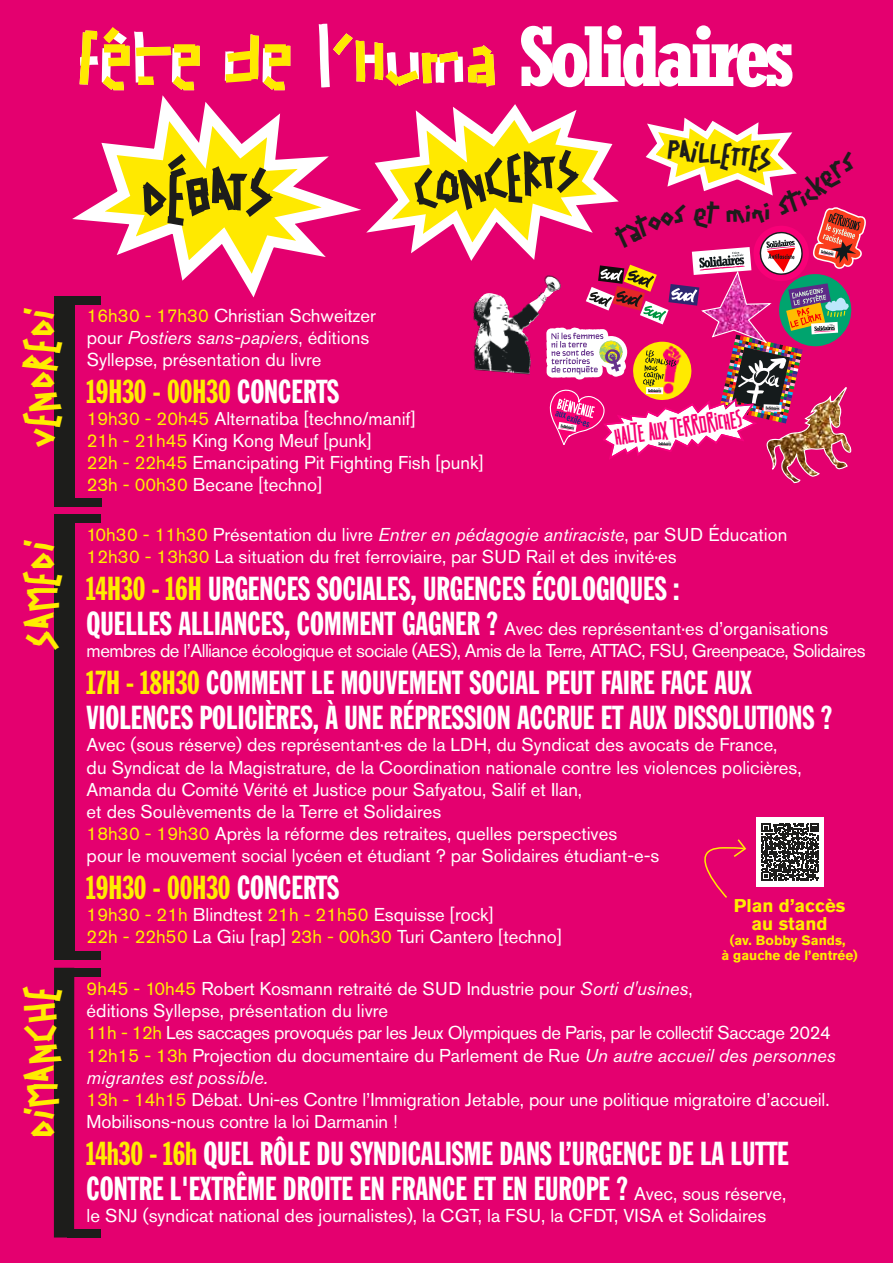
<style>
.page{position:relative;width:893px;height:1263px;background:#e4006f}
.page>*{position:absolute;margin:0;border:0;box-sizing:border-box;transform-origin:0 0}
.t1{font:62.7px "Solidaire Manif Bichro 2";color:#fff}
.t2{font:51.9px "Solidaire Boum";color:#1d1d1b}
.t3{font:44.7px "Solidaire Boum";color:#1d1d1b}
.t4{font:35.4px "Solidaire Boum";letter-spacing:.045em;color:#ffec00}
.t5{font:32.7px/35.5px "Franklin Gothic Std Extra Cond";color:#fff}
.t6{font:32.7px "Franklin Gothic Std Extra Cond";color:#ffec00}
.t7{font:25.65px "Solidaire Boum";color:#1d1d1b}
.t8{font:25.2px "Solidaire Boum";color:#1d1d1b}
.t9{font:20.25px "Solidaire Cortege";color:#f80072}
.t10{font:18.45px/22.2px "Akzidenz Grotesk Std";color:#fff}
.t11{font:18.45px/22.2px "Akzidenz Grotesk Std";letter-spacing:-.03em;color:#fff}
.t12{font:700 18.3px/18px "Akzidenz Grotesk Std";color:#ffed00;text-align:center}
.t13{font:700 13.5px/15px "Akzidenz Grotesk Std";color:#ffed00;text-align:center}
.s1{font-family:"Rockwell";font-weight:700;font-stretch:condensed;font-size:85.05px}
.s2{color:#ffec00}
.s3{font-style:italic}
.s4{color:#fff}
.s5{font-family:"Franklin Gothic Std Extra Cond";font-size:32.7px}
.s6{font-family:"Akzidenz Grotesk Std";font-size:18.45px}
</style>
<div class="page">
<svg style="left:72px;top:95px;width:307px;height:214px"></svg>
<div style="left:54px;top:296px;width:20px;height:211px;background:#1d1d1b"></div>
<div style="left:68px;top:296px;width:33px;height:9px;background:#1d1d1b"></div>
<div style="left:69px;top:498px;width:33px;height:9px;background:#1d1d1b"></div>
<div style="left:54px;top:514px;width:20px;height:446px;background:#1d1d1b"></div>
<div style="left:68px;top:514px;width:33px;height:9px;background:#1d1d1b"></div>
<div style="left:68px;top:951px;width:33px;height:9px;background:#1d1d1b"></div>
<div style="left:54px;top:968px;width:20px;height:269px;background:#1d1d1b"></div>
<div style="left:67px;top:968px;width:34px;height:8px;background:#1d1d1b"></div>
<div style="left:68px;top:1229px;width:33px;height:8px;background:#1d1d1b"></div>
<div style="left:757px;top:817px;width:67px;height:70px;background:#fff"></div>
<svg style="left:761px;top:823px;width:58px;height:58px"></svg>
<svg style="left:704px;top:839px;width:43px;height:59px"></svg>
<svg style="left:379px;top:112px;width:487px;height:372px"></svg>
<h1 class="t1" style="left:78px;top:17px;width:718px">FÊTE DE L’HUMA <span class="s1">Solidaires</span></h1>
<h2 class="t2" style="left:140px;top:167px;width:133px;rotate:-3deg">DÉBATS</h2>
<h3 class="t3" style="left:411px;top:166px;width:167px;rotate:-8deg">CONCERTS</h3>
<h3 class="t8" style="left:668px;top:137px;width:106px;rotate:4deg">PAILLETTES</h3>
<h3 class="t7" style="left:694px;top:200px;width:15px">e</h3>
<h3 class="t4" style="left:21px;top:446px;width:140px;rotate:-90deg">VENDREDI</h3>
<h3 class="t4" style="left:21px;top:648px;width:109px;rotate:-90deg">SAMEDI</h3>
<h3 class="t4" style="left:21px;top:1138px;width:154px;rotate:-90deg">DIMANCHE</h3>
<p class="t10" style="left:87px;top:304px;width:291px"><span class="s2">16h30 - 17h30</span> Christian Schweitzer pour <span class="s3">Postiers sans-papiers</span>, éditions<br>Syllepse, présentation du livre</p>
<h3 class="t6" style="left:87px;top:374px;width:254px">19H30 - 00H30 <span class="s4">CONCERTS</span></h3>
<p class="t10" style="left:87px;top:407px;width:399px"><span class="s2">19h30 - 20h45</span> Alternatiba [techno/manif]<br><span class="s2">21h - 21h45</span> King Kong Meuf [punk]<br><span class="s2">22h - 22h45</span> Emancipating Pit Fighting Fish [punk] <span class="s2">23h - 00h30</span> Becane [techno]</p>
<p class="t10" style="left:87px;top:523px;width:702px"><span class="s2">10h30 - 11h30</span> Présentation du livre <span class="s3">Entrer en pédagogie antiraciste</span>, par SUD Éducation<br><span class="s2">12h30 - 13h30</span> La situation du fret ferroviaire, par SUD Rail et des invité·es</p>
<h3 class="t5" style="left:87px;top:571px;width:594px"><span class="s2">14H30 - 16H</span> URGENCES SOCIALES, URGENCES ÉCOLOGIQUES :</h3>
<p class="t11" style="left:87px;top:618px;width:780px"><span class="s5">QUELLES ALLIANCES, COMMENT GAGNER ?</span> Avec des représentant·es d’organisations membres de l’Alliance écologique et sociale (AES), Amis de la Terre, ATTAC, FSU, Greenpeace, Solidaires</p>
<h3 class="t5" style="left:87px;top:665px;width:747px"><span class="s2">17H - 18H30</span> COMMENT LE MOUVEMENT SOCIAL PEUT FAIRE FACE AUX<br>VIOLENCES POLICIÈRES, À UNE RÉPRESSION ACCRUE ET AUX DISSOLUTIONS ?</h3>
<p class="t10" style="left:87px;top:734px;width:716px">Avec (sous réserve) des représentant·es de la LDH, du Syndicat des avocats de France, du Syndicat de la Magistrature, de la Coordination nationale contre les violences policières, Amanda du Comité Vérité et Justice pour Safyatou, Salif et Ilan,<br>et des Soulèvements de la Terre et Solidaires<br><span class="s2">18h30 - 19h30</span> Après la réforme des retraites, quelles perspectives<br>pour le mouvement social lycéen et étudiant ? par Solidaires étudiant-e-s</p>
<h3 class="t6" style="left:87px;top:870px;width:254px">19H30 - 00H30 <span class="s4">CONCERTS</span></h3>
<p class="t10" style="left:87px;top:903px;width:477px"><span class="s2">19h30 - 21h</span> Blindtest <span class="s2">21h - 21h50</span> Esquisse [rock]<br><span class="s2">22h - 22h50</span> La Giu [rap] <span class="s2">23h - 00h30</span> Turi Cantero [techno]</p>
<p class="t10" style="left:87px;top:977px;width:750px"><span class="s2">9h45 - 10h45</span> Robert Kosmann retraité de SUD Industrie pour <span class="s3">Sorti d'usines</span>,<br>éditions Syllepse, présentation du livre<br><span class="s2">11h - 12h</span> Les saccages provoqués par les Jeux Olympiques de Paris, par le collectif Saccage 2024<br><span class="s2">12h15 - 13h</span> Projection du documentaire du Parlement de Rue <span class="s3">Un autre accueil des personnes migrantes est possible.<br></span><span class="s2">13h - 14h15</span> Débat. Uni-es Contre l’Immigration Jetable, pour une politique migratoire d’accueil.<br>Mobilisons-nous contre la loi Darmanin !</p>
<h3 class="t5" style="left:87px;top:1136px;width:704px"><span class="s2">14h30 - 16h</span> QUEL RÔLE DU SYNDICALISME DANS L’URGENCE DE LA LUTTE<br>CONTRE L'EXTRÊME DROITE EN FRANCE ET EN EUROPE ? <span class="s6">Avec, sous réserve,</span></h3>
<p class="t10" style="left:87px;top:1204px;width:681px">le SNJ (syndicat national des journalistes), la CGT, la FSU, la CFDT, VISA et Solidaires</p>
<p class="t9" style="left:613px;top:424px;width:130px;rotate:-8deg">HALTE AUX TERRORICHES</p>
<p class="t12" style="left:734px;top:896px;width:113px">Plan d’accès au stand</p>
<p class="t13" style="left:721px;top:932px;width:138px">(av. Bobby Sands,<br>à gauche de l’entrée)</p>
</div>
